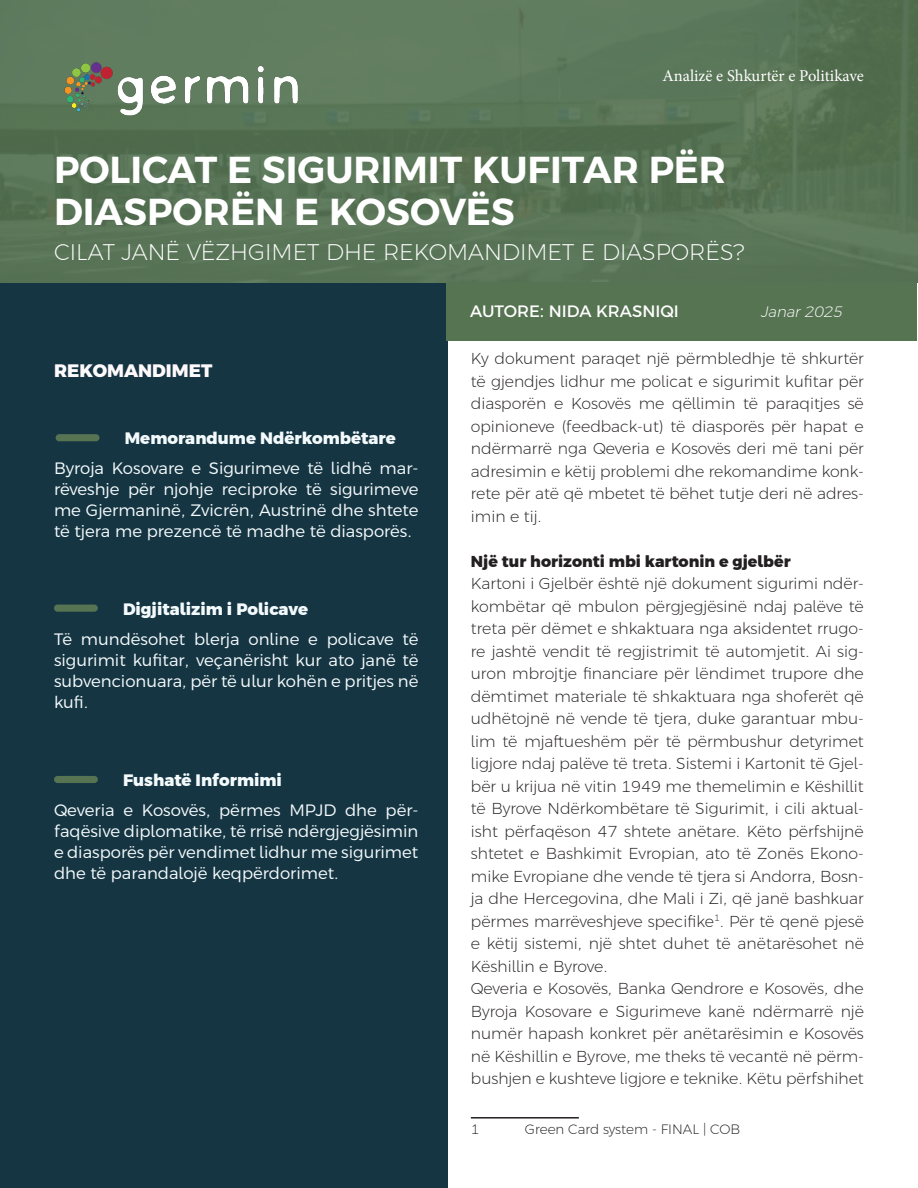
<style>
.page{position:relative;width:918px;height:1188px;background:#fff}
.page>*{position:absolute;margin:0;border:0;box-sizing:border-box;transform-origin:0 0}
.t1{font:600 37.5px "Argentum Sans";color:#fff}
.t2{font:200 22.5px "Argentum Sans";color:#fff}
.t3{font:800 18px "Argentum Sans";color:#fefafc}
.t4{font:300 16.5px/21px "Argentum Sans";color:#f3fafb;text-align:justify}
.t5{font:800 16.5px "Argentum Sans";color:#f3fafb}
.t6{font:16.5px "Minion Pro";color:#fff}
.t7{font:16.5px "Argentum Sans";color:#fff}
.t8{font:200 15.75px/22.5px "Argentum Sans";color:#231f20;text-align:justify}
.t9{font:800 15.75px "Argentum Sans";color:#231f20}
.t10{font:italic 200 15px "Argentum Sans";color:#fff}
.t11{font:200 13.5px "Argentum Sans";color:#231f20}
</style>
<div class="page">
<div style="left:0;top:282px;width:447px;height:906px;background:#153542"></div>
<div style="left:0;top:0;width:918px;height:282px;background:#567452"></div>
<img style="left:54px;top:63px;width:259px;height:59px">
<div style="left:56px;top:434px;width:43px;height:7px;background:#567452;border-radius:4px"></div>
<hr style="left:471px;top:1117px;width:108px;height:2px;background:#231f20">
<div style="left:447px;top:282px;width:470px;height:59px;background:#567452"></div>
<div style="left:54px;top:605px;width:44px;height:7px;background:#567452;border-radius:4px"></div>
<div style="left:54px;top:776px;width:44px;height:7px;background:#567452;border-radius:4px"></div>
<p class="t6" style="left:662px;top:64px;width:203px">Analizë e Shkurtër e Politikave</p>
<p class="t1" style="left:54px;top:143px;width:674px">POLICAT E SIGURIMIT KUFITAR PËR</p>
<p class="t1" style="left:54px;top:185px;width:462px">DIASPORËN E KOSOVËS</p>
<p class="t2" style="left:54px;top:236px;width:693px">CILAT JANË VËZHGIMET DHE REKOMANDIMET E DIASPORËS?</p>
<p class="t3" style="left:54px;top:357px;width:160px">REKOMANDIMET</p>
<p class="t5" style="left:125px;top:426px;width:272px">Memorandume Ndërkombëtare</p>
<p class="t4" style="left:54px;top:457px;width:366px">Byroja Kosovare e Sigurimeve të lidhë mar&shy;rëveshje për njohje reciproke të sigurimeve me Gjermaninë, Zvicrën, Austrinë dhe shtete të tjera me prezencë të madhe të diasporës.</p>
<p class="t5" style="left:123px;top:597px;width:187px">Digjitalizim i Policave</p>
<p class="t4" style="left:54px;top:628px;width:366px">Të mundësohet blerja online e policave të sigurimit kufitar, veçanërisht kur ato janë të subvencionuara, për të ulur kohën e pritjes në kufi.</p>
<p class="t5" style="left:123px;top:768px;width:160px">Fushatë Informimi</p>
<p class="t4" style="left:54px;top:799px;width:366px">Qeveria e Kosovës, përmes MPJD dhe për&shy;faqësive diplomatike, të rrisë ndërgjegjësimin e diasporës për vendimet lidhur me sigurimet dhe të parandalojë keqpërdorimet.</p>
<p class="t7" style="left:470px;top:300px;width:210px">AUTORE: NIDA KRASNIQI</p>
<p class="t10" style="left:761px;top:302px;width:83px">Janar 2025</p>
<p class="t8" style="left:471px;top:347px;width:395px">Ky dokument paraqet një përmbledhje të shkurtër të gjendjes lidhur me policat e sigurimit kufitar për diasporën e Kosovës me qëllimin të paraqitjes së opinioneve (feedback-ut) të diasporës për hapat e ndërmarrë nga Qeveria e Kosovës deri më tani për adresimin e këtij problemi dhe rekomandime konk&shy;rete për atë që mbetet të bëhet tutje deri në adres&shy;imin e tij.</p>
<p class="t9" style="left:471px;top:549px;width:321px">Një tur horizonti mbi kartonin e gjelbër</p>
<p class="t8" style="left:471px;top:572px;width:395px">Kartoni i Gjelbër është një dokument sigurimi ndër&shy;kombëtar që mbulon përgjegjësinë ndaj palëve të treta për dëmet e shkaktuara nga aksidentet rrugo&shy;re jashtë vendit të regjistrimit të automjetit. Ai sig&shy;uron mbrojtje financiare për lëndimet trupore dhe dëmtimet materiale të shkaktuara nga shoferët që udhëtojnë në vende të tjera, duke garantuar mbu&shy;lim të mjaftueshëm për të përmbushur detyrimet ligjore ndaj palëve të treta. Sistemi i Kartonit të Gjel&shy;bër u krijua në vitin 1949 me themelimin e Këshillit të Byrove Ndërkombëtare të Sigurimit, i cili aktual&shy;isht përfaqëson 47 shtete anëtare. Këto përfshijnë shtetet e Bashkimit Evropian, ato të Zonës Ekono&shy;mike Evropiane dhe vende të tjera si Andorra, Bosn&shy;ja dhe Hercegovina, dhe Mali i Zi, që janë bashkuar përmes marrëveshjeve specifike<sup>1</sup>. Për të qenë pjesë e këtij sistemi, një shtet duhet të anëtarësohet në Këshillin e Byrove.</p>
<p class="t8" style="left:471px;top:977px;width:395px">Qeveria e Kosovës, Banka Qendrore e Kosovës, dhe Byroja Kosovare e Sigurimeve kanë ndërmarrë një numër hapash konkret për anëtarësimin e Kosovës në Këshillin e Byrove, me theks të vecantë në përm&shy;bushjen e kushteve ligjore e teknike. Këtu përfshihet</p>
<p class="t11" style="left:471px;top:1120px;width:10px">1</p>
<p class="t11" style="left:525px;top:1120px;width:217px">Green Card system - FINAL | COB</p>
</div>
